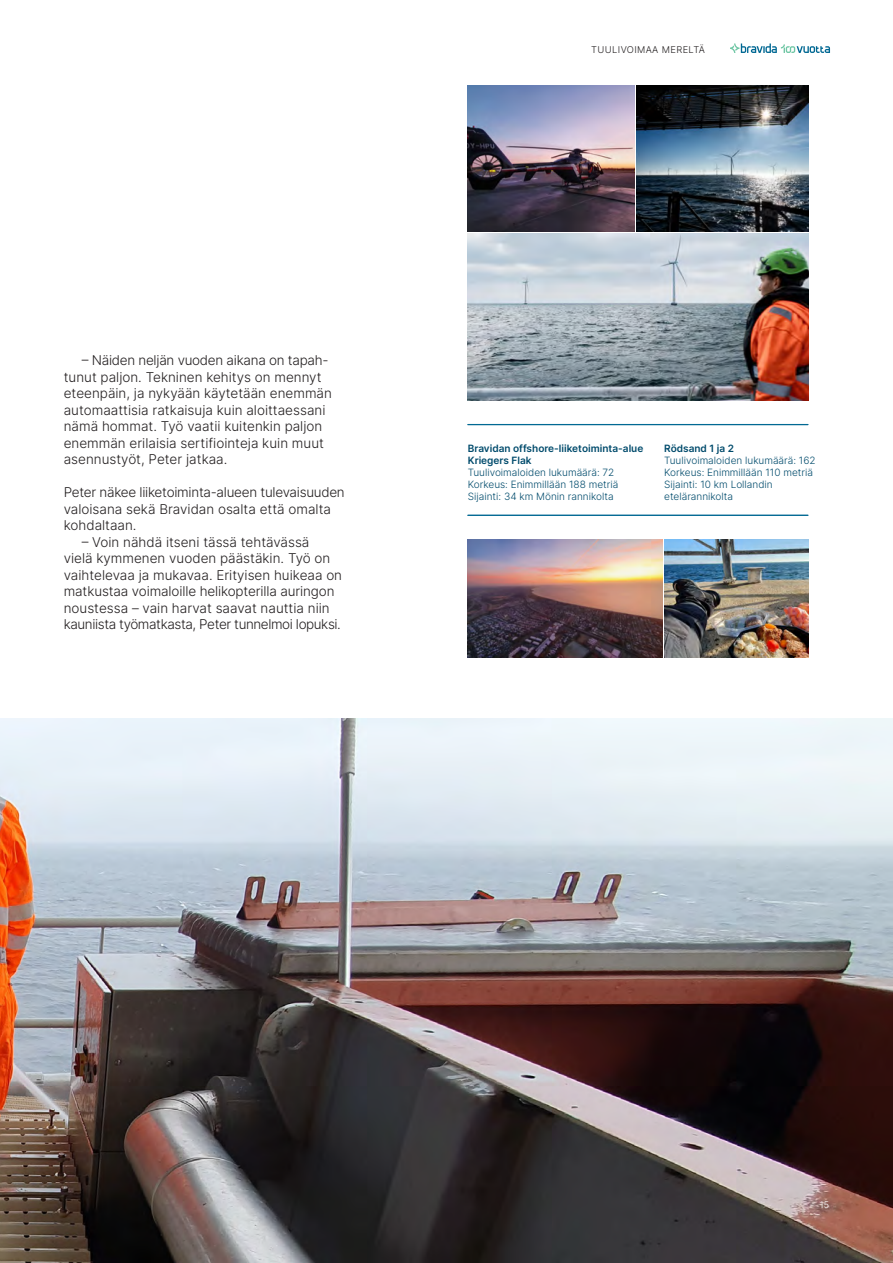
<style>
.page{position:relative;width:893px;height:1263px;background:#fff}
.page>*{position:absolute;margin:0;border:0;box-sizing:border-box;transform-origin:0 0}
.t1{font:300 13.5px/16.5px "Inter";color:#231f20}
.t2{font:300 13.5px/16.5px "Inter";letter-spacing:-.02em;color:#231f20}
.t3{font:300 10.05px/12.1px "Inter";color:#004b6c}
.t4{font:600 10.05px/12.1px "Inter";color:#004b6c}
.t5{font:300 9.3px "Inter";letter-spacing:.04em;color:#231f20}
.t6{font:300 9px "Inter";color:#fff}
</style>
<div class="page">
<svg style="left:731px;top:44px;width:99px;height:9px"></svg>
<img style="left:0;top:719px;width:893px;height:544px">
<hr style="left:468px;top:424px;width:340px;height:1px;background:#006893">
<hr style="left:468px;top:515px;width:340px;height:1px;background:#006893">
<img style="left:468px;top:85px;width:166px;height:147px">
<img style="left:468px;top:233px;width:340px;height:168px">
<img style="left:637px;top:85px;width:171px;height:147px">
<img style="left:665px;top:539px;width:143px;height:119px">
<img style="left:468px;top:539px;width:195px;height:119px">
<p class="t1" style="left:64px;top:352px;width:270px;text-indent:18px">– Näiden neljän vuoden aikana on tapah&shy;tunut paljon. Tekninen kehitys on mennyt eteenpäin, ja nykyään käytetään enemmän automaattisia ratkaisuja kuin aloittaessani nämä hommat. Työ vaatii kuitenkin paljon enemmän erilaisia sertifiointeja kuin muut asennustyöt, Peter jatkaa.</p>
<p class="t2" style="left:64px;top:484px;width:282px">Peter näkee liiketoiminta-alueen tulevaisuuden valoisana sekä Bravidan osalta että omalta kohdaltaan.</p>
<p class="t1" style="left:64px;top:533px;width:280px;text-indent:18px">– Voin nähdä itseni tässä tehtävässä<br>vielä kymmenen vuoden päästäkin. Työ on vaihtelevaa ja mukavaa. Erityisen huikeaa on matkustaa voimaloille helikopterilla auringon noustessa – vain harvat saavat nauttia niin kauniista työmatkasta, Peter tunnelmoi lopuksi.</p>
<p class="t5" style="left:591px;top:43px;width:115px">TUULIVOIMAA MERELTÄ</p>
<p class="t4" style="left:468px;top:442px;width:177px">Bravidan offshore-liiketoiminta-alue<br>Kriegers Flak</p>
<p class="t3" style="left:468px;top:466px;width:152px">Tuulivoimaloiden lukumäärä: 72<br>Korkeus: Enimmillään 188 metriä<br>Sijainti: 34 km Mönin rannikolta</p>
<p class="t4" style="left:664px;top:442px;width:71px">Rödsand 1 ja 2</p>
<p class="t3" style="left:664px;top:454px;width:153px">Tuulivoimaloiden lukumäärä: 162<br>Korkeus: Enimmillään 110 metriä<br>Sijainti: 10 km Lollandin etelärannikolta</p>
<p class="t6" style="left:820px;top:1198px;width:11px">15</p>
</div>
